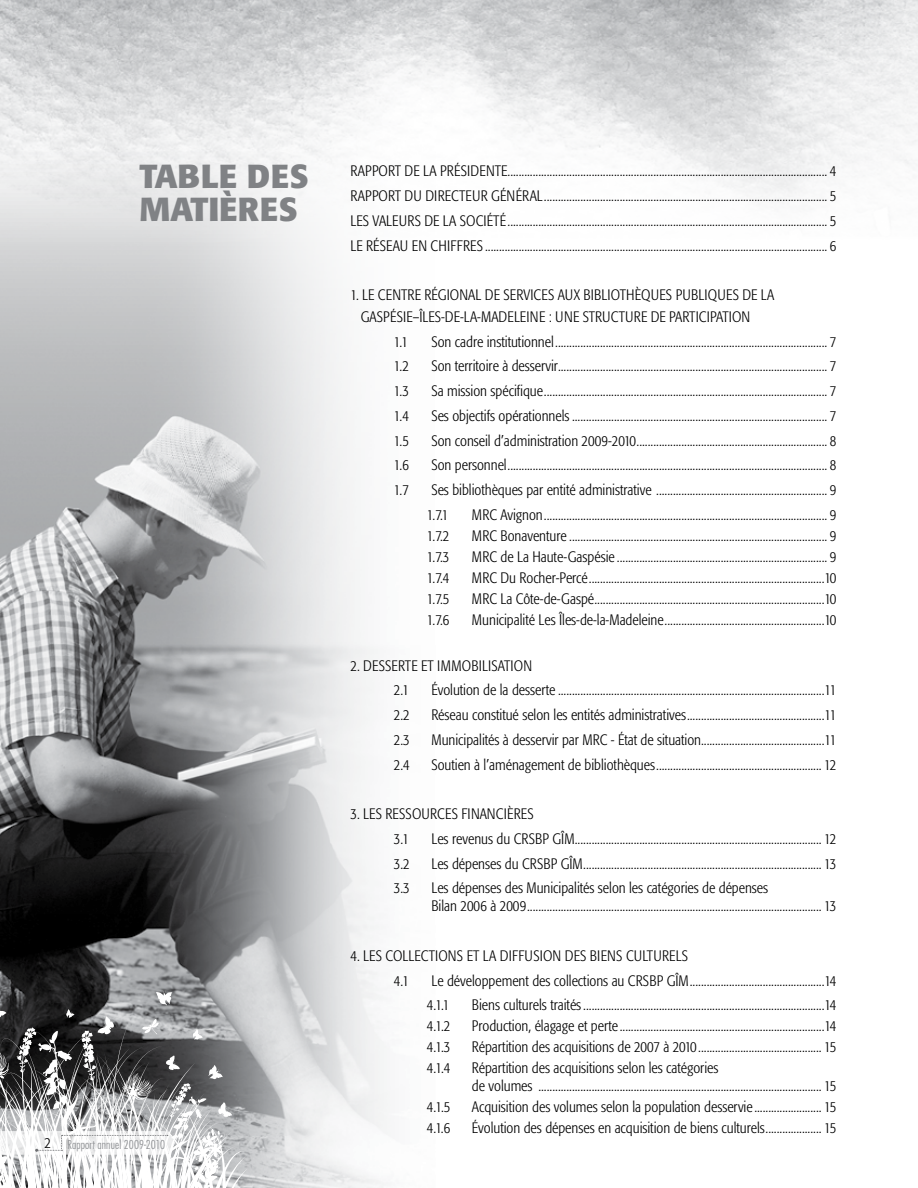
<style>
.page{position:relative;width:918px;height:1188px;background:#fff}
.page>*{position:absolute;margin:0;border:0;box-sizing:border-box;transform-origin:0 0}
.t1{font:700 33px/33px "Formata";color:#808285}
.t2{font:300 condensed 15px/24.8px "Formata";color:#000}
.t3{font:300 condensed 15px/24.8px "Formata";letter-spacing:.02em;color:#000}
.t4{font:300 condensed 12px "Futura";letter-spacing:.015em;color:#939598}
.s1{font-family:"Formata";font-size:15px;color:#000}
</style>
<div class="page">
<img style="left:0;top:249px;width:388px;height:939px">
<img style="left:0;top:0;width:918px;height:249px">
<svg style="left:0;top:990px;width:248px;height:198px"></svg>
<h1 class="t1" style="left:140px;top:159px;width:171px">TABLE DES<br>MATIÈRES</h1>
<p class="t4" style="left:45px;top:1137px;width:122px"><span class="s1">2</span> Rapport annuel 2009-2010</p>
<p class="t2" style="left:350px;top:159px;width:488px;text-align:justify">RAPPORT DE LA PRÉSIDENTE.................................................................................................................. 4<br>RAPPORT DU DIRECTEUR GÉNÉRAL..................................................................................................... 5<br>LES VALEURS DE LA SOCIÉTÉ.................................................................................................................. 5<br>LE RÉSEAU EN CHIFFRES .......................................................................................................................... 6</p>
<p class="t2" style="left:361px;top:284px;width:415px;line-height:21.8px;text-indent:-10px">1. LE CENTRE RÉGIONAL DE SERVICES AUX BIBLIOTHÈQUES PUBLIQUES DE LA<br>GASPÉSIE–ÎLES-DE-LA-MADELEINE : UNE STRUCTURE DE PARTICIPATION</p>
<p class="t2" style="left:394px;top:329px;width:16px">1.1</p>
<p class="t2" style="left:431px;top:329px;width:406px">Son cadre institutionnel................................................................................................. 7</p>
<p class="t2" style="left:394px;top:354px;width:16px">1.2</p>
<p class="t2" style="left:431px;top:354px;width:406px">Son territoire à desservir................................................................................................ 7</p>
<p class="t2" style="left:394px;top:379px;width:16px">1.3</p>
<p class="t2" style="left:431px;top:379px;width:406px">Sa mission spécifique..................................................................................................... 7</p>
<p class="t2" style="left:394px;top:403px;width:16px">1.4</p>
<p class="t2" style="left:431px;top:403px;width:406px">Ses objectifs opérationnels ........................................................................................... 7</p>
<p class="t2" style="left:394px;top:428px;width:16px">1.5</p>
<p class="t2" style="left:431px;top:428px;width:406px">Son conseil d’administration 2009-2010.................................................................... 8</p>
<p class="t2" style="left:394px;top:453px;width:16px">1.6</p>
<p class="t2" style="left:431px;top:453px;width:406px">Son personnel.................................................................................................................. 8</p>
<p class="t2" style="left:394px;top:478px;width:16px">1.7</p>
<p class="t2" style="left:427px;top:478px;width:411px;text-indent:4px">Ses bibliothèques par entité administrative ............................................................. 9<br>1.7.1</p>
<p class="t2" style="left:472px;top:502px;width:366px">MRC Avignon..................................................................................................... 9</p>
<p class="t2" style="left:427px;top:523px;width:24px">1.7.2</p>
<p class="t2" style="left:472px;top:523px;width:366px">MRC Bonaventure ............................................................................................ 9</p>
<p class="t2" style="left:427px;top:544px;width:24px">1.7.3</p>
<p class="t2" style="left:472px;top:544px;width:366px">MRC de La Haute-Gaspésie ........................................................................... 9</p>
<p class="t2" style="left:427px;top:565px;width:24px">1.7.4</p>
<p class="t2" style="left:472px;top:565px;width:366px">MRC Du Rocher-Percé....................................................................................10</p>
<p class="t2" style="left:427px;top:586px;width:24px">1.7.5</p>
<p class="t2" style="left:472px;top:586px;width:366px">MRC La Côte-de-Gaspé..................................................................................10</p>
<p class="t2" style="left:427px;top:607px;width:24px">1.7.6</p>
<p class="t2" style="left:472px;top:607px;width:366px">Municipalité Les Îles-de-la-Madeleine.........................................................10</p>
<p class="t2" style="left:394px;top:653px;width:140px;text-indent:-44px">2. DESSERTE ET IMMOBILISATION<br>2.1</p>
<p class="t2" style="left:431px;top:678px;width:406px">Évolution de la desserte ...............................................................................................11</p>
<p class="t2" style="left:394px;top:703px;width:17px">2.2</p>
<p class="t2" style="left:431px;top:703px;width:406px">Réseau constitué selon les entités administratives.................................................11</p>
<p class="t2" style="left:394px;top:727px;width:17px">2.3</p>
<p class="t2" style="left:431px;top:727px;width:406px">Municipalités à desservir par MRC - État de situation............................................11</p>
<p class="t2" style="left:394px;top:752px;width:17px">2.4</p>
<p class="t2" style="left:431px;top:752px;width:406px">Soutien à l’aménagement de bibliothèques........................................................... 12</p>
<p class="t3" style="left:394px;top:802px;width:141px;text-indent:-44px">3. LES RESSOURCES FINANCIÈRES<br>3.1</p>
<p class="t2" style="left:431px;top:826px;width:407px">Les revenus du CRSBP GÎM........................................................................................ 12</p>
<p class="t2" style="left:394px;top:851px;width:17px">3.2</p>
<p class="t2" style="left:431px;top:851px;width:407px">Les dépenses du CRSBP GÎM..................................................................................... 13</p>
<p class="t2" style="left:394px;top:876px;width:17px">3.3</p>
<p class="t2" style="left:431px;top:879px;width:407px;line-height:18px">Les dépenses des Municipalités selon les catégories de dépenses<br>Bilan 2006 à 2009......................................................................................................... 13</p>
<p class="t2" style="left:394px;top:943px;width:296px;text-indent:-44px">4. LES COLLECTIONS ET LA DIFFUSION DES BIENS CULTURELS<br>4.1</p>
<p class="t2" style="left:427px;top:968px;width:411px;text-indent:5px">Le développement des collections au CRSBP GÎM................................................14<br>4.1.1</p>
<p class="t2" style="left:472px;top:993px;width:366px">Biens culturels traités......................................................................................14</p>
<p class="t2" style="left:427px;top:1014px;width:25px">4.1.2</p>
<p class="t2" style="left:472px;top:1014px;width:366px">Production, élagage et perte.........................................................................14</p>
<p class="t2" style="left:427px;top:1035px;width:25px">4.1.3</p>
<p class="t2" style="left:472px;top:1035px;width:366px">Répartition des acquisitions de 2007 à 2010............................................ 15</p>
<p class="t2" style="left:427px;top:1056px;width:25px">4.1.4</p>
<p class="t2" style="left:472px;top:1059px;width:366px;line-height:18px">Répartition des acquisitions selon les catégories<br>de volumes ..................................................................................................... 15</p>
<p class="t2" style="left:427px;top:1095px;width:25px">4.1.5</p>
<p class="t2" style="left:472px;top:1095px;width:366px">Acquisition des volumes selon la population desservie........................ 15</p>
<p class="t2" style="left:427px;top:1116px;width:25px">4.1.6</p>
<p class="t2" style="left:472px;top:1116px;width:366px">Évolution des dépenses en acquisition de biens culturels.................... 15</p>
</div>
